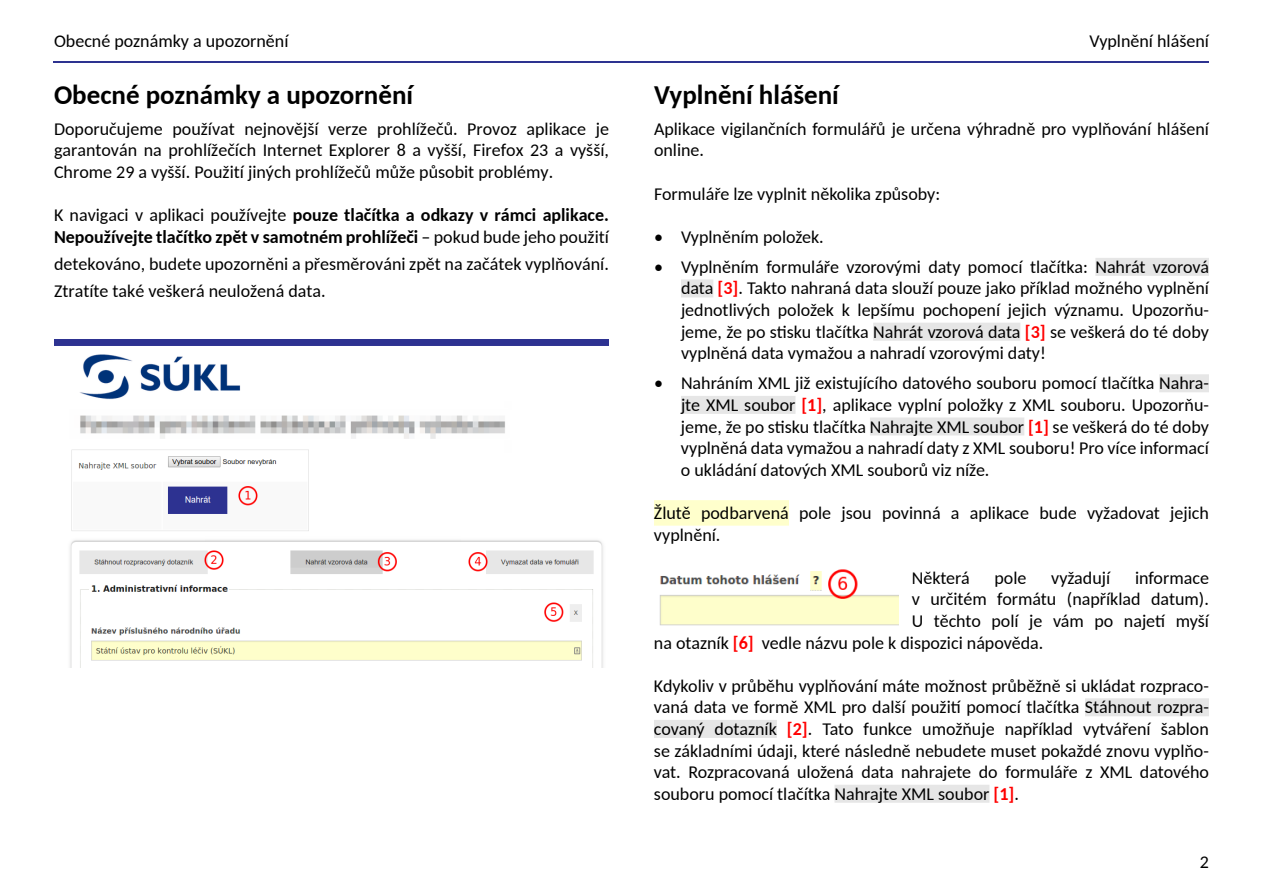
<style>
.page{position:relative;width:1263px;height:893px;background:#fff}
.page>*{position:absolute;margin:0;border:0;box-sizing:border-box;transform-origin:0 0}
.t1{font:700 27px "Carlito";color:#000}
.t2{font:18px/21.6px "Carlito";color:#000;text-align:justify}
.t3{font:700 18px/21.6px "Carlito";color:#000}
.s1{font-weight:400}
.s2{font-weight:700;color:#f00}
</style>
<div class="page">
<hr style="left:54px;top:61px;width:1155px;height:1px;background:#2d3290">
<img style="left:659px;top:569px;width:239px;height:57px">
<div style="left:1095px;top:258px;width:114px;height:18px;background:#e6e6e6"></div>
<div style="left:681px;top:279px;width:32px;height:18px;background:#e6e6e6"></div>
<div style="left:873px;top:323px;width:147px;height:18px;background:#e6e6e6"></div>
<div style="left:1159px;top:374px;width:50px;height:18px;background:#e6e6e6"></div>
<div style="left:681px;top:396px;width:114px;height:18px;background:#e6e6e6"></div>
<div style="left:870px;top:417px;width:154px;height:18px;background:#e6e6e6"></div>
<div style="left:654px;top:500px;width:135px;height:26px;background:#ffc"></div>
<div style="left:1085px;top:698px;width:124px;height:18px;background:#e6e6e6"></div>
<div style="left:654px;top:720px;width:123px;height:18px;background:#e6e6e6"></div>
<div style="left:834px;top:785px;width:155px;height:18px;background:#e6e6e6"></div>
<img style="left:54px;top:340px;width:555px;height:327px">
<p class="t2" style="left:54px;top:29px;width:236px">Obecné poznámky a upozornění</p>
<p class="t2" style="left:1089px;top:29px;width:121px">Vyplnění hlášení</p>
<h1 class="t1" style="left:54px;top:77px;width:361px">Obecné poznámky a upozornění</h1>
<p class="t2" style="left:54px;top:117px;width:556px">Doporučujeme používat nejnovější verze prohlížečů. Provoz aplikace je garantován na prohlížečích Internet Explorer 8 a vyšší, Firefox 23 a vyšší, Chrome 29 a vyšší. Použití jiných prohlížečů může působit problémy.</p>
<p class="t3" style="left:54px;top:204px;width:556px"><span class="s1">K navigaci v aplikaci používejte</span> pouze tlačítka a odkazy v rámci aplikace.<br>Nepoužívejte tlačítko zpět v samotném prohlížeči <span class="s1">– pokud bude jeho použití</span></p>
<p class="t2" style="left:54px;top:250px;width:556px;line-height:27px">detekováno, budete upozorněni a přesměrováni zpět na začátek vyplňování.<br>Ztratíte také veškerá neuložená data.</p>
<h1 class="t1" style="left:654px;top:77px;width:186px">Vyplnění hlášení</h1>
<p class="t2" style="left:654px;top:117px;width:556px">Aplikace vigilančních formulářů je určena výhradně pro vyplňování hlášení online.</p>
<p class="t2" style="left:654px;top:182px;width:288px">Formuláře lze vyplnit několika způsoby:</p>
<p class="t2" style="left:654px;top:225px;width:171px">• Vyplněním položek.</p>
<p class="t2" style="left:681px;top:255px;width:529px;text-indent:-27px">• Vyplněním formuláře vzorovými daty pomocí tlačítka: Nahrát vzorová data <span class="s2">[3]</span>. Takto nahraná data slouží pouze jako příklad možného vyplnění jednotlivých položek k lepšímu pochopení jejich významu. Upozorňu&shy;jeme, že po stisku tlačítka Nahrát vzorová data <span class="s2">[3]</span> se veškerá do té doby vyplněná data vymažou a nahradí vzorovými daty!</p>
<p class="t2" style="left:681px;top:372px;width:529px;text-indent:-27px">• Nahráním XML již existujícího datového souboru pomocí tlačítka Nahra&shy;jte XML soubor <span class="s2">[1]</span>, aplikace vyplní položky z XML souboru. Upozorňu&shy;jeme, že po stisku tlačítka Nahrajte XML soubor <span class="s2">[1]</span> se veškerá do té doby vyplněná data vymažou a nahradí daty z XML souboru! Pro více informací o ukládání datových XML souborů viz níže.</p>
<p class="t2" style="left:654px;top:501px;width:556px">Žlutě podbarvená pole jsou povinná a aplikace bude vyžadovat jejich vyplnění.</p>
<p class="t2" style="left:912px;top:566px;width:59px">Některá</p>
<p class="t2" style="left:994px;top:566px;width:34px">pole</p>
<p class="t2" style="left:1051px;top:566px;width:60px">vyžadují</p>
<p class="t2" style="left:1135px;top:566px;width:75px">informace</p>
<p class="t2" style="left:912px;top:588px;width:299px">v určitém formátu (například datum).</p>
<p class="t2" style="left:912px;top:609px;width:299px">U těchto polí je vám po najetí myší</p>
<p class="t2" style="left:654px;top:631px;width:391px">na otazník <span class="s2">[6]</span> vedle názvu pole k dispozici nápověda.</p>
<p class="t2" style="left:654px;top:674px;width:556px">Kdykoliv v průběhu vyplňování máte možnost průběžně si ukládat rozpraco&shy;vaná data ve formě XML pro další použití pomocí tlačítka Stáhnout rozpra&shy;covaný dotazník <span class="s2">[2]</span>. Tato funkce umožňuje například vytváření šablon se základními údaji, které následně nebudete muset pokaždé znovu vyplňo&shy;vat. Rozpracovaná uložená data nahrajete do formuláře z XML datového souboru pomocí tlačítka Nahrajte XML soubor <span class="s2">[1]</span>.</p>
<p class="t2" style="left:1200px;top:850px;width:11px">2</p>
</div>
